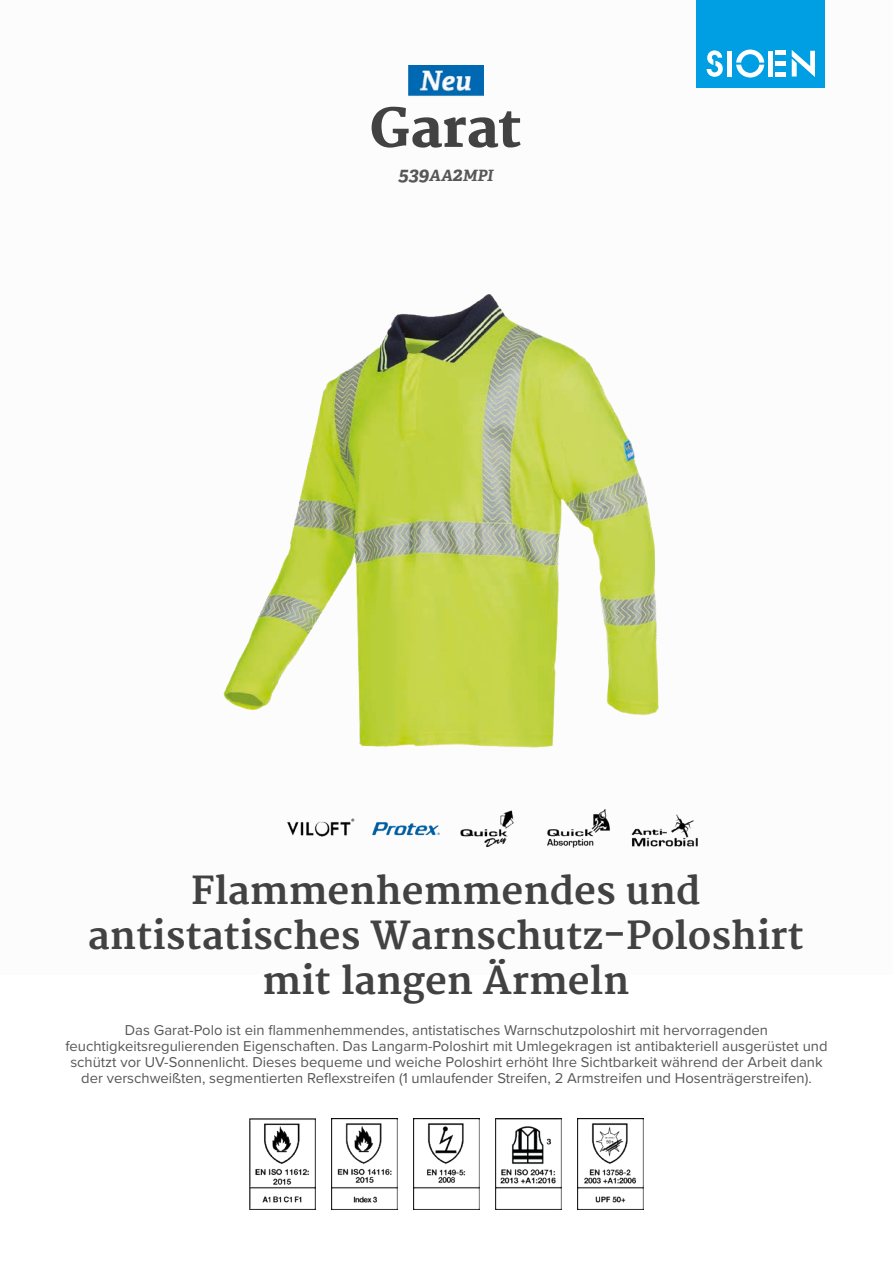
<style>
.page{position:relative;width:893px;height:1263px;background:#fff}
.page>*{position:absolute;margin:0;border:0;box-sizing:border-box;transform-origin:0 0}
.t1{font:800 52.5px "Merriweather";color:#424243}
.t2{font:700 37.5px/45px "Merriweather";color:#424243;text-align:center}
.t3{font:italic 700 15.6px "Adelle PE";color:#575756}
.t4{font:14.85px/16px "Proxima Nova";color:#575756;text-align:center}
.s1{font-size:19.5px}
</style>
<div class="page">
<div style="left:697px;top:0;width:128px;height:88px;background:#009fe3"></div>
<svg style="left:707px;top:50px;width:16px;height:27px"></svg>
<svg style="left:736px;top:50px;width:28px;height:28px"></svg>
<div style="left:727px;top:51px;width:5px;height:26px;background:#fff"></div>
<div style="left:768px;top:51px;width:5px;height:26px;background:#fff"></div>
<div style="left:775px;top:72px;width:11px;height:5px;background:#fff"></div>
<div style="left:775px;top:61px;width:11px;height:5px;background:#fff"></div>
<hr style="left:775px;top:51px;width:11px;height:4px;background:#fff">
<svg style="left:792px;top:50px;width:23px;height:27px"></svg>
<img style="left:688px;top:820px;width:10px;height:27px">
<img style="left:249px;top:1118px;width:67px;height:92px">
<img style="left:331px;top:1118px;width:66px;height:92px">
<img style="left:413px;top:1118px;width:67px;height:92px">
<img style="left:495px;top:1118px;width:67px;height:92px">
<img style="left:577px;top:1118px;width:67px;height:92px">
<img style="left:223px;top:294px;width:465px;height:554px">
<img style="left:408px;top:65px;width:75px;height:31px">
<h1 class="t1" style="left:370px;top:98px;width:153px">Garat</h1>
<p class="t3" style="left:399px;top:164px;width:96px"><span class="s1">539</span>AA<span class="s1">2</span>MPI</p>
<h2 class="t2" style="left:88px;top:869px;width:717px">Flammenhemmendes und antistatisches Warnschutz-Poloshirt mit langen Ärmeln</h2>
<p class="t4" style="left:65px;top:1022px;width:764px">Das Garat-Polo ist ein flammenhemmendes, antistatisches Warnschutzpoloshirt mit hervorragenden feuchtigkeitsregulierenden Eigenschaften. Das Langarm-Poloshirt mit Umlegekragen ist antibakteriell ausgerüstet und schützt vor UV-Sonnenlicht. Dieses bequeme und weiche Poloshirt erhöht Ihre Sichtbarkeit während der Arbeit dank der verschweißten, segmentierten Reflexstreifen (1 umlaufender Streifen, 2 Armstreifen und Hosenträgerstreifen).</p>
</div>
